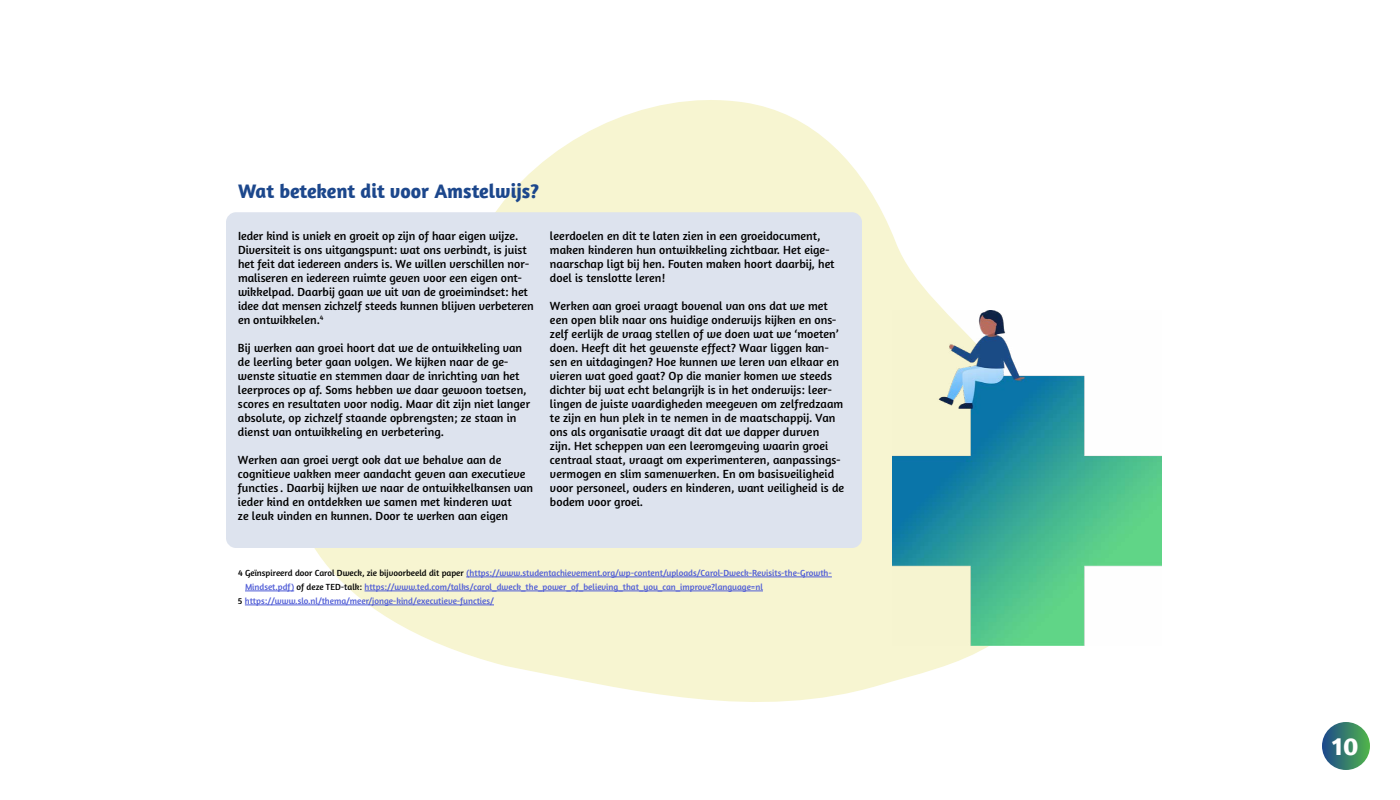
<style>
.page{position:relative;width:1400px;height:800px;background:#fff}
.page>*{position:absolute;margin:0;border:0;box-sizing:border-box;transform-origin:0 0}
.t1{font:700 26px "Amaranth";color:#fff}
.t2{font:700 20px "Amaranth";color:#1c478c}
.t3{font:12px/14px "Amaranth";letter-spacing:.005em;color:#000}
.t4{font:9px "Amaranth";color:#4f5cd6}
.s1{color:#000}
</style>
<div class="page">
<div style="left:1322px;top:722px;width:48px;height:48px;background:linear-gradient(to right,#1f4a8e,#4fb24b);border-radius:24px"></div>
<svg style="left:276px;top:100px;width:713px;height:602px;fill:#f7f5d1"></svg>
<hr style="left:466px;top:577px;width:366px;height:1px;background:#4f5cd6">
<hr style="left:245px;top:591px;width:49px;height:1px;background:#4f5cd6">
<hr style="left:365px;top:591px;width:398px;height:1px;background:#4f5cd6">
<hr style="left:245px;top:605px;width:249px;height:1px;background:#4f5cd6">
<div style="left:226px;top:212px;width:636px;height:336px;background:#dde3ee;border-radius:10px"></div>
<img style="left:892px;top:310px;width:270px;height:336px">
<h2 class="t2" style="left:238px;top:178px;width:303px">Wat betekent dit voor Amstelwijs?</h2>
<p class="t3" style="left:238px;top:229px;width:297px">Ieder kind is uniek en groeit op zijn of haar eigen wijze.<br>Diversiteit is ons uitgangspunt: wat ons verbindt, is juist het feit dat iedereen anders is. We willen verschillen nor&shy;maliseren en iedereen ruimte geven voor een eigen ont&shy;wikkelpad. Daarbij gaan we uit van de groeimindset: het idee dat mensen zichzelf steeds kunnen blijven verbeteren en ontwikkelen.<sup>4</sup></p>
<p class="t3" style="left:238px;top:341px;width:294px">Bij werken aan groei hoort dat we de ontwikkeling van de leerling beter gaan volgen. We kijken naar de ge&shy;wenste situatie en stemmen daar de inrichting van het leerproces op af. Soms hebben we daar gewoon toetsen, scores en resultaten voor nodig. Maar dit zijn niet langer absolute, op zichzelf staande opbrengsten; ze staan in dienst van ontwikkeling en verbetering.</p>
<p class="t3" style="left:238px;top:453px;width:297px">Werken aan groei vergt ook dat we behalve aan de cognitieve vakken meer aandacht geven aan executieve functies . Daarbij kijken we naar de ontwikkelkansen van ieder kind en ontdekken we samen met kinderen wat<br>ze leuk vinden en kunnen. Door te werken aan eigen</p>
<p class="t3" style="left:550px;top:229px;width:286px">leerdoelen en dit te laten zien in een groeidocument, maken kinderen hun ontwikkeling zichtbaar. Het eige&shy;naarschap ligt bij hen. Fouten maken hoort daarbij, het doel is tenslotte leren!</p>
<p class="t3" style="left:550px;top:299px;width:296px">Werken aan groei vraagt bovenal van ons dat we met een open blik naar ons huidige onderwijs kijken en ons&shy;zelf eerlijk de vraag stellen of we doen wat we ‘moeten’ doen. Heeft dit het gewenste effect? Waar liggen kan&shy;sen en uitdagingen? Hoe kunnen we leren van elkaar en vieren wat goed gaat? Op die manier komen we steeds dichter bij wat echt belangrijk is in het onderwijs: leer&shy;lingen de juiste vaardigheden meegeven om zelfredzaam te zijn en hun plek in te nemen in de maatschappij. Van ons als organisatie vraagt dit dat we dapper durven<br>zijn. Het scheppen van een leeromgeving waarin groei centraal staat, vraagt om experimenteren, aanpassings&shy;vermogen en slim samenwerken. En om basisveiligheid voor personeel, ouders en kinderen, want veiligheid is de bodem voor groei.</p>
<p class="t4" style="left:238px;top:568px;width:594px"><span class="s1">4 Geïnspireerd door Carol Dweck, zie bijvoorbeeld dit paper</span> (https://www.studentachievement.org/wp-content/uploads/Carol-Dweck-Revisits-the-Growth-</p>
<p class="t4" style="left:245px;top:582px;width:519px">Mindset.pdf) <span class="s1">of deze TED-talk:</span> https://www.ted.com/talks/carol_dweck_the_power_of_believing_that_you_can_improve?language=nl</p>
<p class="t4" style="left:238px;top:596px;width:258px"><span class="s1">5</span> https://www.slo.nl/thema/meer/jonge-kind/executieve-functies/</p>
<h1 class="t1" style="left:1332px;top:729px;width:28px">10</h1>
</div>
